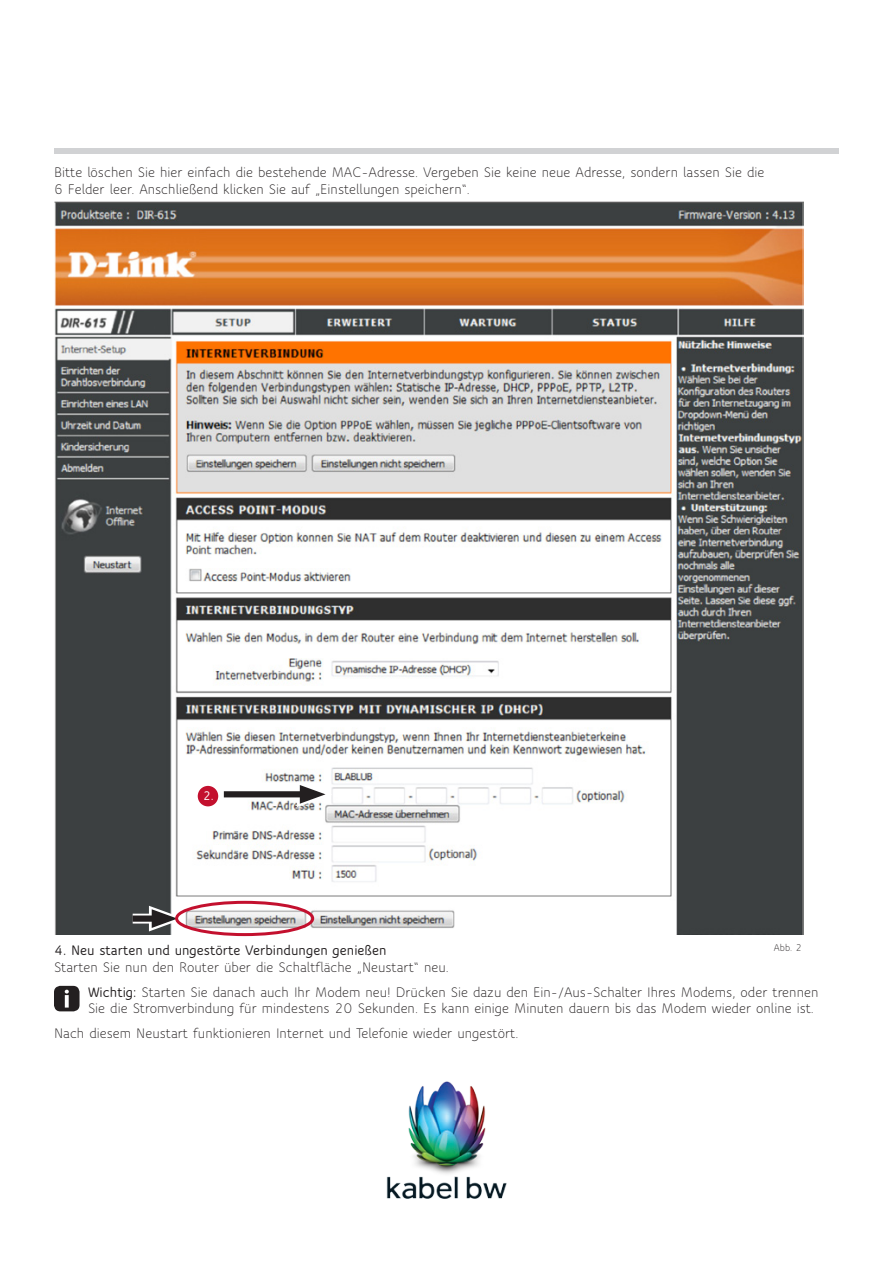
<style>
.page{position:relative;width:893px;height:1263px;background:#fff}
.page>*{position:absolute;margin:0;border:0;box-sizing:border-box;transform-origin:0 0}
.t1{font:15px/16.5px "Speak OT";color:#231f20}
.t2{font:700 13.5px "Speak OT";color:#fff}
._200_GRUNDTEXT_GROES{font:10.5px "Speak OT";color:#231f20}
.s1{font-weight:700}
</style>
<div class="page">
<img style="left:54px;top:201px;width:749px;height:733px">
<div style="left:133px;top:914px;width:31px;height:9px;background:#fff"></div>
<div style="left:133px;top:915px;width:29px;height:7px;background:#231f20"></div>
<svg style="left:149px;top:906px;width:35px;height:25px"></svg>
<svg style="left:224px;top:789px;width:73px;height:10px"></svg>
<div style="left:224px;top:791px;width:86px;height:6px;background:#231f20"></div>
<svg style="left:297px;top:781px;width:35px;height:26px"></svg>
<div style="left:175px;top:901px;width:139px;height:35px;border:3px solid #c3102e;border-radius:50%"></div>
<div style="left:198px;top:786px;width:20px;height:20px;background:#c3102e;border-radius:50%"></div>
<div style="left:54px;top:149px;width:785px;height:5px;background:#d1d2d4"></div>
<div style="left:54px;top:986px;width:26px;height:25px;background:#231f20;border-radius:6px"></div>
<svg style="left:65px;top:995px;width:4px;height:12px"></svg>
<svg style="left:65px;top:990px;width:4px;height:3px"></svg>
<img style="left:386px;top:1081px;width:121px;height:118px">
<p class="t1" style="left:54px;top:164px;width:712px">Bitte löschen Sie hier einfach die bestehende MAC-Adresse. Vergeben Sie keine neue Adresse, sondern lassen Sie die<br>6 Felder leer. Anschließend klicken Sie auf „Einstellungen speichern“.</p>
<p class="t2" style="left:203px;top:787px;width:12px">2.</p>
<p class="_200_GRUNDTEXT_GROES" style="left:774px;top:941px;width:29px">Abb. 2</p>
<p class="t1" style="left:54px;top:942px;width:396px"><span class="s1">4. Neu starten und ungestörte Verbindungen genießen<br></span>Starten Sie nun den Router über die Schaltfläche „Neustart“ neu.</p>
<p class="t1" style="left:88px;top:983px;width:732px"><span class="s1">Wichtig:</span> Starten Sie danach auch Ihr Modem neu! Drücken Sie dazu den Ein-/Aus-Schalter Ihres Modems, oder trennen<br>Sie die Stromverbindung für mindestens 20 Sekunden. Es kann einige Minuten dauern bis das Modem wieder online ist.</p>
<p class="t1" style="left:54px;top:1025px;width:466px">Nach diesem Neustart funktionieren Internet und Telefonie wieder ungestört.</p>
</div>
